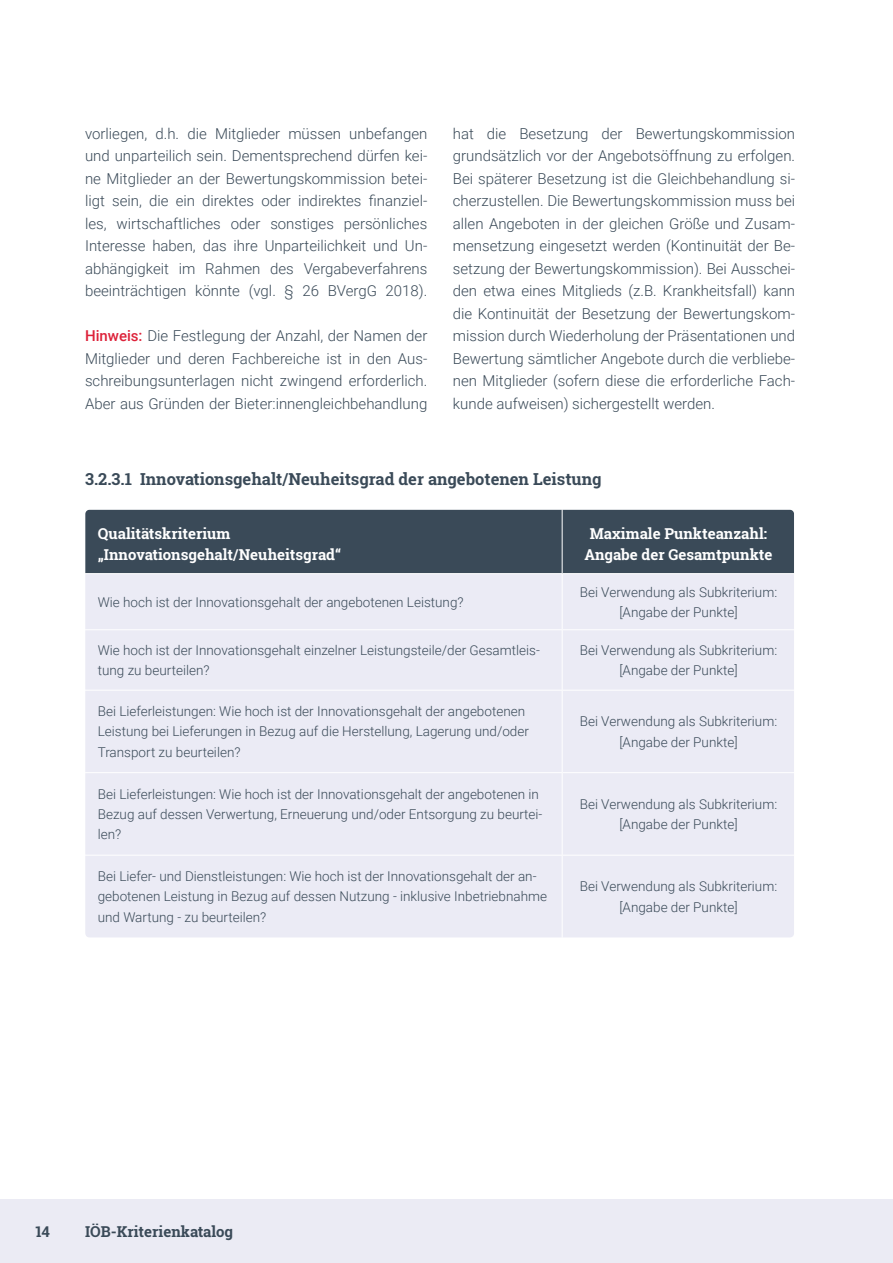
<style>
.page{position:relative;width:893px;height:1263px;background:#fff}
.page>*{position:absolute;margin:0;border:0;box-sizing:border-box;transform-origin:0 0}
.Ü3{font:700 16.5px "Roboto Slab";color:#3a4a58}
.Fließtext_ohne_Einzu{font:300 15px/22.5px "Roboto";color:#3a4a58;text-align:justify}
.Tabellentext_grau_ze{font:700 15px/20.2px "Roboto Slab";color:#fff}
.t1{font:700 15px "Roboto Slab";color:#3a4a58}
.Tabellentext_grau_ze-2{font:300 13.5px/20.2px "Roboto";color:#3a4a58}
.s1{font-weight:500;color:#dd223a}
</style>
<div class="page">
<div style="left:0;top:1199px;width:893px;height:64px;background:#ebebf4"></div>
<div style="left:86px;top:510px;width:708px;height:63px;background:#3a4a58"></div>
<div style="left:86px;top:574px;width:708px;height:363px;background:#ebebf5"></div>
<hr style="left:85px;top:629px;width:477px;height:1px;background:#fff">
<hr style="left:85px;top:690px;width:477px;height:1px;background:#fff">
<hr style="left:85px;top:772px;width:477px;height:1px;background:#fff">
<hr style="left:85px;top:855px;width:477px;height:1px;background:#fff">
<hr style="left:562px;top:629px;width:232px;height:1px;background:#fff">
<hr style="left:562px;top:690px;width:232px;height:1px;background:#fff">
<hr style="left:562px;top:772px;width:232px;height:1px;background:#fff">
<hr style="left:562px;top:855px;width:232px;height:1px;background:#fff">
<hr style="left:562px;top:509px;width:1px;height:64px;background:#fff">
<hr style="left:562px;top:574px;width:1px;height:55px;background:#fff">
<hr style="left:562px;top:630px;width:1px;height:60px;background:#fff">
<hr style="left:562px;top:690px;width:1px;height:82px;background:#fff">
<hr style="left:562px;top:773px;width:1px;height:82px;background:#fff">
<hr style="left:562px;top:855px;width:1px;height:83px;background:#fff">
<div style="left:81px;top:505px;width:718px;height:437px;border:4px solid #fff;border-radius:7px"></div>
<p class="Fließtext_ohne_Einzu" style="left:85px;top:122px;width:344px">vorliegen, d.h. die Mitglieder müssen unbefangen und unparteilich sein. Dementsprechend dürfen kei&shy;ne Mitglieder an der Bewertungskommission betei&shy;ligt sein, die ein direktes oder indirektes finanziel&shy;les, wirtschaftliches oder sonstiges persönliches Interesse haben, das ihre Unparteilichkeit und Un&shy;abhängigkeit im Rahmen des Vergabeverfahrens beeinträchtigen könnte (vgl. § 26 BVergG 2018).</p>
<p class="Fließtext_ohne_Einzu" style="left:85px;top:324px;width:344px"><span class="s1">Hinweis:</span> Die Festlegung der Anzahl, der Namen der Mitglieder und deren Fachbereiche ist in den Aus&shy;schreibungsunterlagen nicht zwingend erforderlich.<br>Aber aus Gründen der Bieter:innengleichbehandlung</p>
<p class="Fließtext_ohne_Einzu" style="left:453px;top:122px;width:344px">hat die Besetzung der Bewertungskommission grundsätzlich vor der Angebotsöffnung zu erfolgen.<br>Bei späterer Besetzung ist die Gleichbehandlung si&shy;cherzustellen. Die Bewertungskommission muss bei allen Angeboten in der gleichen Größe und Zusam&shy;mensetzung eingesetzt werden (Kontinuität der Be&shy;setzung der Bewertungskommission). Bei Ausschei&shy;den etwa eines Mitglieds (z.B. Krankheitsfall) kann die Kontinuität der Besetzung der Bewertungskom&shy;mission durch Wiederholung der Präsentationen und Bewertung sämtlicher Angebote durch die verbliebe&shy;nen Mitglieder (sofern diese die erforderliche Fach&shy;kunde aufweisen) sichergestellt werden.</p>
<p class="Ü3" style="left:85px;top:468px;width:518px">3.2.3.1 Innovationsgehalt/Neuheitsgrad der angebotenen Leistung</p>
<p class="Tabellentext_grau_ze" style="left:98px;top:523px;width:245px">Qualitätskriterium „Innovationsgehalt/Neuheitsgrad“</p>
<p class="Tabellentext_grau_ze" style="left:584px;top:523px;width:190px;text-align:center">Maximale Punkteanzahl:<br>Angabe der Gesamtpunkte</p>
<p class="Tabellentext_grau_ze-2" style="left:98px;top:591px;width:367px">Wie hoch ist der Innovationsgehalt der angebotenen Leistung?</p>
<p class="Tabellentext_grau_ze-2" style="left:580px;top:581px;width:199px">Bei Verwendung als Subkriterium:</p>
<p class="Tabellentext_grau_ze-2" style="left:619px;top:601px;width:120px">[Angabe der Punkte]</p>
<p class="Tabellentext_grau_ze-2" style="left:98px;top:639px;width:444px">Wie hoch ist der Innovationsgehalt einzelner Leistungsteile/der Gesamtleis&shy;tung zu beurteilen?</p>
<p class="Tabellentext_grau_ze-2" style="left:580px;top:639px;width:199px">Bei Verwendung als Subkriterium:</p>
<p class="Tabellentext_grau_ze-2" style="left:619px;top:660px;width:120px">[Angabe der Punkte]</p>
<p class="Tabellentext_grau_ze-2" style="left:98px;top:701px;width:433px">Bei Lieferleistungen: Wie hoch ist der Innovationsgehalt der angebotenen<br>Leistung bei Lieferungen in Bezug auf die Herstellung, Lagerung und/oder<br>Transport zu beurteilen?</p>
<p class="Tabellentext_grau_ze-2" style="left:580px;top:711px;width:199px">Bei Verwendung als Subkriterium:</p>
<p class="Tabellentext_grau_ze-2" style="left:619px;top:731px;width:120px">[Angabe der Punkte]</p>
<p class="Tabellentext_grau_ze-2" style="left:98px;top:783px;width:446px">Bei Lieferleistungen: Wie hoch ist der Innovationsgehalt der angebotenen in<br>Bezug auf dessen Verwertung, Erneuerung und/oder Entsorgung zu beurtei&shy;len?</p>
<p class="Tabellentext_grau_ze-2" style="left:580px;top:793px;width:199px">Bei Verwendung als Subkriterium:</p>
<p class="Tabellentext_grau_ze-2" style="left:619px;top:814px;width:120px">[Angabe der Punkte]</p>
<p class="Tabellentext_grau_ze-2" style="left:98px;top:866px;width:451px">Bei Liefer- und Dienstleistungen: Wie hoch ist der Innovationsgehalt der an&shy;gebotenen Leistung in Bezug auf dessen Nutzung - inklusive Inbetriebnahme und Wartung - zu beurteilen?</p>
<p class="Tabellentext_grau_ze-2" style="left:580px;top:876px;width:199px">Bei Verwendung als Subkriterium:</p>
<p class="Tabellentext_grau_ze-2" style="left:619px;top:896px;width:120px">[Angabe der Punkte]</p>
<p class="t1" style="left:36px;top:1221px;width:16px">14</p>
<p class="t1" style="left:85px;top:1221px;width:150px">IÖB-Kriterienkatalog</p>
</div>
